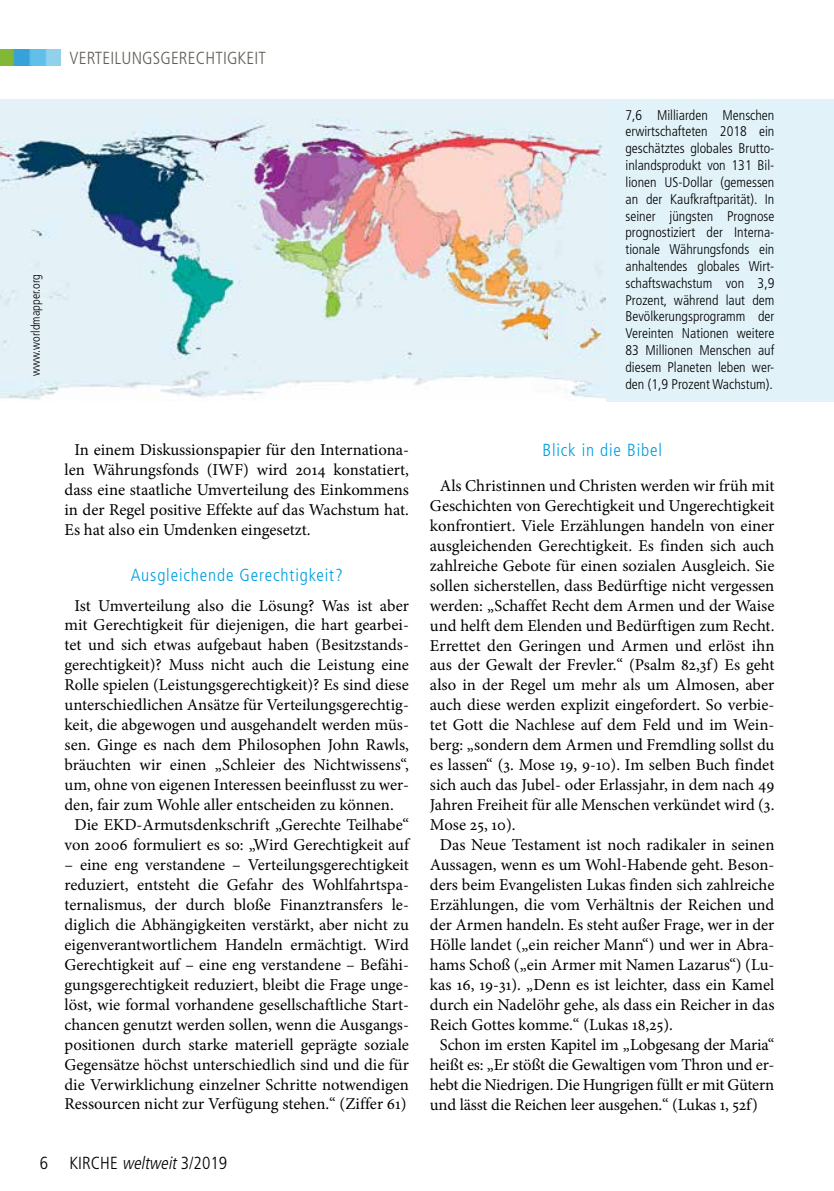
<style>
.page{position:relative;width:834px;height:1191px;background:#fff}
.page>*{position:absolute;margin:0;border:0;box-sizing:border-box;transform-origin:0 0}
.t1{font:300 condensed 17.5px "Frutiger";letter-spacing:.05em;color:#009fe0}
.t2{font:300 condensed 17.5px "Frutiger";letter-spacing:.01em;color:#625f57}
.t3{font:300 condensed 17.5px "Frutiger";color:#000}
.t4{font:16.62px/19.9px "Minion Pro";color:#000;text-align:justify}
.t5{font:300 condensed 14px/16.8px "Frutiger";color:#000;text-align:justify}
.t6{font:300 condensed 12.25px "Frutiger";color:#000}
.s1{font-style:italic}
</style>
<div class="page">
<img style="left:0;top:50px;width:61px;height:15px">
<div style="left:0;top:99px;width:833px;height:303px;background:#e1f2f9"></div>
<img style="left:0;top:119px;width:605px;height:283px">
<p class="t2" style="left:69px;top:48px;width:198px">Verteilungsgerechtigkeit</p>
<p class="t6" style="left:29px;top:376px;width:103px;rotate:-90deg">www.worldmapper.org</p>
<p class="t5" style="left:625px;top:107px;width:150px">7,6 Milliarden Menschen erwirtschafteten 2018 ein geschätztes globales Brutto&shy;inlandsprodukt von 131 Bil&shy;lionen US-Dollar (gemessen an der Kaufkraftparität). I n seiner jüngsten Prognose prognostiziert der I nterna&shy;tionale Währungsfonds ein anhaltendes globales Wirt&shy;schaftswachstum von 3,9<br>Prozent, während laut dem Bevölkerungsprogramm der Vereinten Nationen weitere 83 Millionen Menschen auf diesem Planeten leben wer&shy;den (1,9 Prozent Wachstum).</p>
<p class="t4" style="left:64px;top:440px;width:346px;text-indent:10px">In einem Diskussionspapier für den Internationa&shy;len Währungsfonds (IWF) wird 2014 konstatiert, dass eine staatliche Umverteilung des Einkommens in der Regel positive Effekte auf das Wachstum hat.<br>Es hat also ein Umdenken eingesetzt.</p>
<p class="t1" style="left:131px;top:564px;width:213px">Ausgleichende Gerechtigkeit?</p>
<p class="t4" style="left:74px;top:595px;width:336px">Ist Umverteilung also die Lösung? Was ist aber</p>
<p class="t4" style="left:64px;top:615px;width:346px">mit Gerechtigkeit für diejenigen, die hart gearbei-</p>
<p class="t4" style="left:64px;top:635px;width:346px">tet und sich etwas aufgebaut haben (Besitzstands-</p>
<p class="t4" style="left:64px;top:655px;width:346px">gerechtigkeit)? Muss nicht auch die Leistung eine</p>
<p class="t4" style="left:64px;top:675px;width:346px">Rolle spielen (Leistungsgerechtigkeit)? Es sind diese</p>
<p class="t4" style="left:64px;top:695px;width:346px">unterschiedlichen Ansätze für Verteilungsgerechtig-</p>
<p class="t4" style="left:64px;top:715px;width:346px">keit, die abgewogen und ausgehandelt werden müs-</p>
<p class="t4" style="left:64px;top:735px;width:346px">sen. Ginge es nach dem Philosophen John Rawls,</p>
<p class="t4" style="left:64px;top:755px;width:346px">bräuchten wir einen „Schleier des Nichtwissens“,</p>
<p class="t4" style="left:64px;top:775px;width:346px">um, ohne von eigenen Interessen beeinflusst zu wer-</p>
<p class="t4" style="left:64px;top:795px;width:331px">den, fair zum Wohle aller entscheiden zu können.</p>
<p class="t4" style="left:74px;top:815px;width:336px">Die EKD-Armutsdenkschrift „Gerechte Teilhabe“</p>
<p class="t4" style="left:64px;top:834px;width:346px">von 2006 formuliert es so: „Wird Gerechtigkeit auf</p>
<p class="t4" style="left:64px;top:854px;width:346px">– eine eng verstandene – Verteilungsgerechtigkeit reduziert, entsteht die Gefahr des Wohlfahrtspa&shy;ternalismus, der durch bloße Finanztransfers le&shy;diglich die Abhängigkeiten verstärkt, aber nicht zu eigenverantwortlichem Handeln ermächtigt. Wird Gerechtigkeit auf – eine eng verstandene – Befähi&shy;gungsgerechtigkeit reduziert, bleibt die Frage unge&shy;löst, wie formal vorhandene gesellschaftliche Start&shy;chancen genutzt werden sollen, wenn die Ausgangs&shy;positionen durch starke materiell geprägte soziale Gegensätze höchst unterschiedlich sind und die für die Verwirklichung einzelner Schritte notwendigen Ressourcen nicht zur Verfügung stehen.“ (Ziffer 61)</p>
<p class="t3" style="left:40px;top:1153px;width:189px">6 KIRCHE <span class="s1">weltweit</span>3/2019</p>
<p class="t1" style="left:542px;top:440px;width:121px">Blick in die Bibel</p>
<p class="t4" style="left:440px;top:475px;width:336px">Als Christinnen und Christen werden wir früh mit</p>
<p class="t4" style="left:430px;top:495px;width:346px">Geschichten von Gerechtigkeit und Ungerechtigkeit</p>
<p class="t4" style="left:430px;top:515px;width:346px">konfrontiert. Viele Erzählungen handeln von einer</p>
<p class="t4" style="left:430px;top:535px;width:346px">ausgleichenden Gerechtigkeit. Es finden sich auch</p>
<p class="t4" style="left:430px;top:555px;width:346px">zahlreiche Gebote für einen sozialen Ausgleich. Sie</p>
<p class="t4" style="left:430px;top:575px;width:346px">sollen sicherstellen, dass Bedürftige nicht vergessen</p>
<p class="t4" style="left:430px;top:595px;width:346px">werden: „Schaffet Recht dem Armen und der Waise</p>
<p class="t4" style="left:430px;top:615px;width:346px">und helft dem Elenden und Bedürftigen zum Recht.</p>
<p class="t4" style="left:430px;top:635px;width:346px">Errettet den Geringen und Armen und erlöst ihn</p>
<p class="t4" style="left:430px;top:655px;width:346px">aus der Gewalt der Frevler.“ (Psalm 82,3f) Es geht</p>
<p class="t4" style="left:430px;top:675px;width:346px">also in der Regel um mehr als um Almosen, aber</p>
<p class="t4" style="left:430px;top:695px;width:346px">auch diese werden explizit eingefordert. So verbie-</p>
<p class="t4" style="left:430px;top:715px;width:346px">tet Gott die Nachlese auf dem Feld und im Wein-</p>
<p class="t4" style="left:430px;top:735px;width:346px">berg: „sondern dem Armen und Fremdling sollst du</p>
<p class="t4" style="left:430px;top:755px;width:346px">es lassen“ (3. Mose 19, 9-10). Im selben Buch findet</p>
<p class="t4" style="left:430px;top:775px;width:346px">sich auch das Jubel- oder Erlassjahr, in dem nach 49</p>
<p class="t4" style="left:430px;top:795px;width:346px">Jahren Freiheit für alle Menschen verkündet wird (3.</p>
<p class="t4" style="left:430px;top:815px;width:87px">Mose 25, 10).</p>
<p class="t4" style="left:440px;top:835px;width:336px">Das Neue Testament ist noch radikaler in seinen</p>
<p class="t4" style="left:430px;top:855px;width:346px">Aussagen, wenn es um Wohl-Habende geht. Beson-</p>
<p class="t4" style="left:430px;top:874px;width:346px">ders beim Evangelisten Lukas finden sich zahlreiche</p>
<p class="t4" style="left:430px;top:894px;width:346px">Erzählungen, die vom Verhältnis der Reichen und</p>
<p class="t4" style="left:430px;top:914px;width:346px">der Armen handeln. Es steht außer Frage, wer in der</p>
<p class="t4" style="left:430px;top:934px;width:346px">Hölle landet („ein reicher Mann“) und wer in Abra-</p>
<p class="t4" style="left:430px;top:954px;width:346px">hams Schoß („ein Armer mit Namen Lazarus“) (Lu-</p>
<p class="t4" style="left:430px;top:974px;width:346px">kas 16, 19-31). „Denn es ist leichter, dass ein Kamel</p>
<p class="t4" style="left:430px;top:994px;width:346px">durch ein Nadelöhr gehe, als dass ein Reicher in das</p>
<p class="t4" style="left:430px;top:1014px;width:244px">Reich Gottes komme.“ (Lukas 18,25).</p>
<p class="t4" style="left:440px;top:1034px;width:336px">Schon im ersten Kapitel im „Lobgesang der Maria“</p>
<p class="t4" style="left:430px;top:1054px;width:346px">heißt es: „Er stößt die Gewaltigen vom Thron und er-</p>
<p class="t4" style="left:430px;top:1074px;width:346px">hebt die Niedrigen. Die Hungrigen füllt er mit Gütern</p>
<p class="t4" style="left:430px;top:1094px;width:329px">und lässt die Reichen leer ausgehen.“ (Lukas 1, 52f)</p>
</div>
